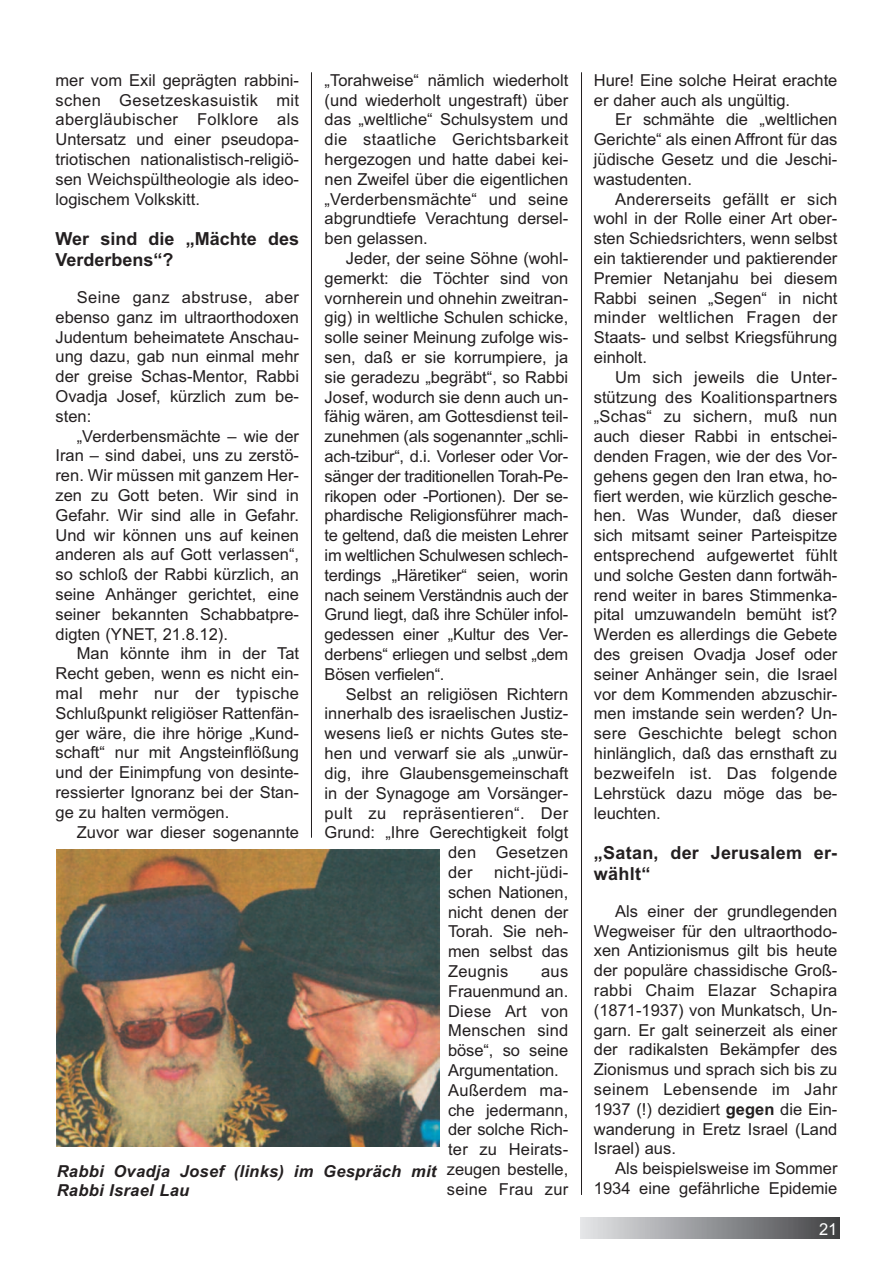
<style>
.page{position:relative;width:893px;height:1263px;background:#fff}
.page>*{position:absolute;margin:0;border:0;box-sizing:border-box;transform-origin:0 0}
.t1{font:700 18px/21.6px "Arial";color:#231f20}
.t2{font:16.5px/19.8px "Arial";color:#231f20;text-align:justify}
.t3{font:italic 700 16.5px/19.2px "Arial";letter-spacing:.015em;color:#231f20}
.t4{font:16.5px "Arial";letter-spacing:.02em;color:#231f20}
.t5{font:16.5px "Arial";color:#fff}
.s1{font-weight:700}
</style>
<div class="page">
<img style="left:581px;top:1217px;width:258px;height:22px">
<hr style="left:581px;top:72px;width:1px;height:1123px;background:#231f20">
<hr style="left:311px;top:72px;width:1px;height:766px;background:#231f20">
<img style="left:56px;top:849px;width:383px;height:298px">
<p class="t2" style="left:325px;top:70px;width:245px">„Torahweise“ nämlich wiederholt (und wiederholt ungestraft) über das „weltliche“ Schulsystem und die staatliche Gerichtsbarkeit hergezogen und hatte dabei kei&shy;nen Zweifel über die eigentlichen „Verderbensmächte“ und seine abgrundtiefe Verachtung dersel&shy;ben gelassen.</p>
<p class="t2" style="left:325px;top:248px;width:245px;text-indent:21px">Jeder, der seine Söhne (wohl&shy;gemerkt: die Töchter sind von vornherein und ohnehin zweitran&shy;gig) in weltliche Schulen schicke, solle seiner Meinung zufolge wis&shy;sen, daß er sie korrumpiere, ja sie geradezu „begräbt“, so Rabbi Josef, wodurch sie denn auch un&shy;fähig wären, am Gottesdienst teil&shy;zunehmen (als sogenannter „schli&shy;ach-tzibur“, d.i. Vorleser oder Vor&shy;sänger der traditionellen Torah-Pe&shy;rikopen oder -Portionen). Der se&shy;phardische Religionsführer mach&shy;te geltend, daß die meisten Lehrer im weltlichen Schulwesen schlech&shy;terdings „Häretiker“ seien, worin nach seinem Verständnis auch der Grund liegt, daß ihre Schüler infol&shy;gedessen einer „Kultur des Ver&shy;derbens“ erliegen und selbst „dem Bösen verfielen“.</p>
<p class="t2" style="left:346px;top:684px;width:224px">Selbst an religiösen Richtern</p>
<p class="t2" style="left:325px;top:704px;width:245px">innerhalb des israelischen Justiz-</p>
<p class="t2" style="left:325px;top:724px;width:245px">wesens ließ er nichts Gutes ste-</p>
<p class="t2" style="left:325px;top:743px;width:245px">hen und verwarf sie als „unwür-</p>
<p class="t2" style="left:325px;top:763px;width:245px">dig, ihre Glaubensgemeinschaft</p>
<p class="t2" style="left:325px;top:783px;width:245px">in der Synagoge am Vorsänger-</p>
<p class="t4" style="left:325px;top:803px;width:245px">pult zu repräsentieren“. Der</p>
<p class="t2" style="left:325px;top:823px;width:245px">Grund: „Ihre Gerechtigkeit folgt</p>
<p class="t2" style="left:448px;top:842px;width:122px">den Gesetzen</p>
<p class="t2" style="left:448px;top:862px;width:26px">der</p>
<p class="t2" style="left:55px;top:70px;width:245px">mer vom Exil geprägten rabbini&shy;schen Gesetzeskasuistik mit abergläubischer Folklore als Untersatz und einer pseudopa&shy;triotischen nationalistisch-religiö&shy;sen Weichspültheologie als ideo&shy;logischem Volkskitt.</p>
<p class="t1" style="left:55px;top:228px;width:245px">Wer sind die „Mächte des<br>Verderbens“?</p>
<p class="t2" style="left:55px;top:287px;width:245px;text-indent:21px">Seine ganz abstruse, aber ebenso ganz im ultraorthodoxen Judentum beheimatete Anschau&shy;ung dazu, gab nun einmal mehr der greise Schas-Mentor, Rabbi Ovadja Josef, kürzlich zum be&shy;sten:</p>
<p class="t2" style="left:55px;top:426px;width:245px;text-indent:21px">„Verderbensmächte – wie der Iran – sind dabei, uns zu zerstö&shy;ren. Wir müssen mit ganzem Her&shy;zen zu Gott beten. Wir sind in Gefahr. Wir sind alle in Gefahr.<br>Und wir können uns auf keinen anderen als auf Gott verlassen“, so schloß der Rabbi kürzlich, an seine Anhänger gerichtet, eine seiner bekannten Schabbatpre&shy;digten (YNET, 21.8.12).</p>
<p class="t2" style="left:55px;top:644px;width:245px;text-indent:21px">Man könnte ihm in der Tat Recht geben, wenn es nicht ein&shy;mal mehr nur der typische Schlußpunkt religiöser Rattenfän&shy;ger wäre, die ihre hörige „Kund&shy;schaft“ nur mit Angsteinflößung und der Einimpfung von desinte&shy;ressierter Ignoranz bei der Stan&shy;ge zu halten vermögen.</p>
<p class="t2" style="left:77px;top:822px;width:224px">Zuvor war dieser sogenannte</p>
<p class="t2" style="left:448px;top:862px;width:122px;text-indent:46px">nicht-jüdi&shy;schen Nationen, nicht denen der Torah. Sie neh&shy;men selbst das Zeugnis</p>
<p class="t2" style="left:447px;top:961px;width:123px;text-align:left;text-indent:94px">aus<br>Frauenmund an.<br>Diese Art von<br>Menschen sind böse“, so seine<br>Argumentation.<br>Außerdem ma&shy;che jedermann, der solche Rich&shy;ter zu Heirats&shy;zeugen bestelle, seine Frau zur</p>
<p class="t3" style="left:57px;top:1161px;width:381px">Rabbi Ovadja Josef (links) im Gespräch mit<br>Rabbi Israel Lau</p>
<p class="t2" style="left:594px;top:70px;width:245px">Hure! Eine solche Heirat erachte er daher auch als ungültig.</p>
<p class="t2" style="left:594px;top:110px;width:245px;text-indent:21px">Er schmähte die „weltlichen Gerichte“ als einen Affront für das jüdische Gesetz und die Jeschi&shy;wastudenten.</p>
<p class="t2" style="left:594px;top:189px;width:245px;text-indent:21px">Andererseits gefällt er sich wohl in der Rolle einer Art ober&shy;sten Schiedsrichters, wenn selbst ein taktierender und paktierender Premier Netanjahu bei diesem Rabbi seinen „Segen“ in nicht minder weltlichen Fragen der Staats- und selbst Kriegsführung einholt.</p>
<p class="t2" style="left:594px;top:367px;width:245px;text-indent:21px">Um sich jeweils die Unter&shy;stützung des Koalitionspartners „Schas“ zu sichern, muß nun auch dieser Rabbi in entschei&shy;denden Fragen, wie der des Vor&shy;gehens gegen den Iran etwa, ho&shy;fiert werden, wie kürzlich gesche&shy;hen. Was Wunder, daß dieser sich mitsamt seiner Parteispitze entsprechend aufgewertet fühlt und solche Gesten dann fortwäh&shy;rend weiter in bares Stimmenka&shy;pital umzuwandeln bemüht ist?<br>Werden es allerdings die Gebete des greisen Ovadja Josef oder seiner Anhänger sein, die Israel vor dem Kommenden abzuschir&shy;men imstande sein werden? Un&shy;sere Geschichte belegt schon hinlänglich, daß das ernsthaft zu bezweifeln ist. Das folgende Lehrstück dazu möge das be&shy;leuchten.</p>
<p class="t1" style="left:594px;top:841px;width:245px">„Satan, der Jerusalem er&shy;wählt“</p>
<p class="t2" style="left:594px;top:901px;width:245px;text-indent:21px">Als einer der grundlegenden Wegweiser für den ultraorthodo&shy;xen Antizionismus gilt bis heute der populäre chassidische Groß&shy;rabbi Chaim Elazar Schapira (1871-1937) von Munkatsch, Un&shy;garn. Er galt seinerzeit als einer der radikalsten Bekämpfer des Zionismus und sprach sich bis zu seinem Lebensende im Jahr 1937 (!) dezidiert <span class="s1">gegen</span> die Ein&shy;wanderung in Eretz Israel (Land Israel) aus.</p>
<p class="t2" style="left:594px;top:1159px;width:245px;text-align:right">Als beispielsweise im Sommer<br>1934 eine gefährliche Epidemie</p>
<p class="t5" style="left:819px;top:1219px;width:20px">21</p>
</div>
